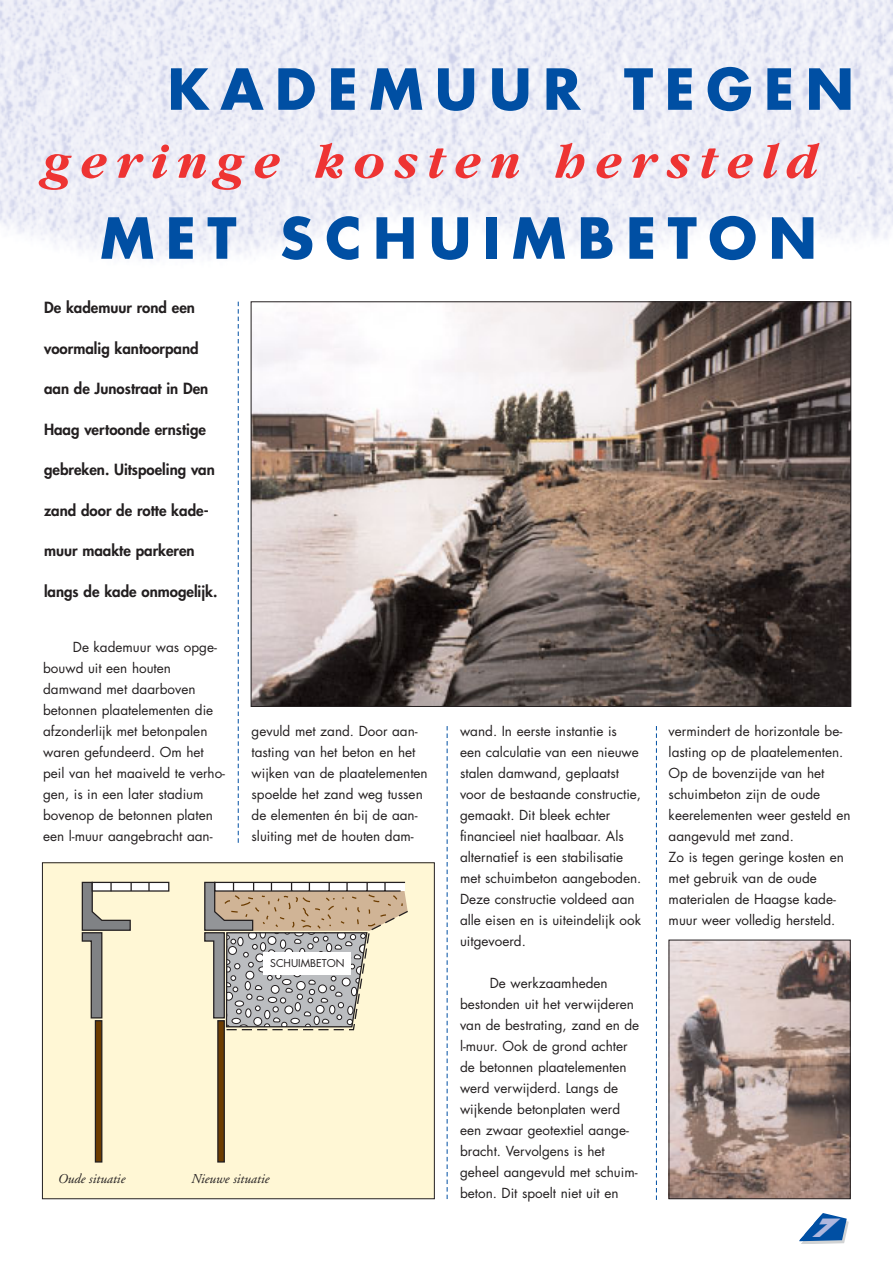
<style>
.page{position:relative;width:893px;height:1263px;background:#fff}
.page>*{position:absolute;margin:0;border:0;box-sizing:border-box;transform-origin:0 0}
.t1{font:700 55.05px "Futura";letter-spacing:.205em;color:#004fa3}
.t2{font:italic 700 51.75px "Garamond";letter-spacing:.17em;color:#ee3433}
.t3{font:italic 800 24.45px "Futura";color:#afb7dd}
.t4{font:800 15px "Futura";color:#231f20}
.t5{font:13.5px/21px "Futura";color:#231f20}
.t6{font:italic 13.5px "Adobe Garamond";color:#231f20}
.t7{font:10.5px "Futura";color:#231f20}
</style>
<div class="page">
<img style="left:0;top:0;width:892px;height:260px">
<svg style="left:656px;top:726px;width:1px;height:474px"></svg>
<svg style="left:447px;top:726px;width:1px;height:473px"></svg>
<svg style="left:238px;top:302px;width:1px;height:541px"></svg>
<svg style="left:799px;top:1213px;width:49px;height:31px"></svg>
<div style="left:42px;top:863px;width:392px;height:336px;background:#fff7d5"></div>
<div style="left:92px;top:882px;width:77px;height:10px;background:#fff;border:1px solid #231f20"></div>
<svg style="left:148px;top:882px;width:2px;height:9px"></svg>
<svg style="left:81px;top:881px;width:51px;height:138px"></svg>
<div style="left:95px;top:1020px;width:7px;height:143px;background:#6c3c00;border:1px solid #231f20"></div>
<div style="left:217px;top:1020px;width:8px;height:143px;background:#6c3c00;border:1px solid #231f20"></div>
<svg style="left:204px;top:881px;width:204px;height:150px"></svg>
<div style="left:42px;top:862px;width:392px;height:337px;border:1px solid #231f20"></div>
<img style="left:670px;top:942px;width:178px;height:255px">
<div style="left:668px;top:940px;width:182px;height:259px;border:1px solid #231f20"></div>
<img style="left:253px;top:303px;width:596px;height:402px">
<div style="left:264px;top:952px;width:87px;height:22px;background:#fff"></div>
<h1 class="t1" style="left:167px;top:64px;width:688px">KADEMUUR TEGEN</h1>
<h2 class="t2" style="left:46px;top:143px;width:776px">geringe kosten hersteld</h2>
<h1 class="t1" style="left:100px;top:213px;width:718px">MET SCHUIMBETON</h1>
<p class="t4" style="left:44px;top:301px;width:152px">De kademuur rond een</p>
<p class="t4" style="left:44px;top:341px;width:156px">voormalig kantoorpand</p>
<p class="t4" style="left:44px;top:382px;width:166px">aan de Junostraat in Den</p>
<p class="t4" style="left:44px;top:422px;width:163px">Haag vertoonde ernstige</p>
<p class="t4" style="left:44px;top:463px;width:172px">gebreken. Uitspoeling van</p>
<p class="t4" style="left:44px;top:503px;width:166px">zand door de rotte kade-</p>
<p class="t4" style="left:44px;top:544px;width:152px">muur maakte parkeren</p>
<p class="t4" style="left:44px;top:584px;width:175px">langs de kade onmogelijk.</p>
<p class="t5" style="left:43px;top:638px;width:183px;text-indent:30px">De kademuur was opge&shy;bouwd uit een houten damwand met daarboven betonnen plaatelementen die afzonderlijk met betonpalen waren gefundeerd. Om het peil van het maaiveld te verho&shy;gen, is in een later stadium bovenop de betonnen platen een l-muur aangebracht aan-</p>
<p class="t5" style="left:251px;top:722px;width:178px">gevuld met zand. Door aan&shy;tasting van het beton en het wijken van de plaatelementen spoelde het zand weg tussen de elementen én bij de aan&shy;sluiting met de houten dam-</p>
<p class="t5" style="left:460px;top:722px;width:183px">wand. In eerste instantie is een calculatie van een nieuwe stalen damwand, geplaatst voor de bestaande constructie, gemaakt. Dit bleek echter financieel niet haalbaar. Als alternatief is een stabilisatie met schuimbeton aangeboden.<br>Deze constructie voldeed aan alle eisen en is uiteindelijk ook uitgevoerd.</p>
<p class="t5" style="left:460px;top:974px;width:181px;text-indent:30px">De werkzaamheden bestonden uit het verwijderen van de bestrating, zand en de l-muur. Ook de grond achter de betonnen plaatelementen werd verwijderd. Langs de wijkende betonplaten werd een zwaar geotextiel aange&shy;bracht. Vervolgens is het geheel aangevuld met schuim&shy;beton. Dit spoelt niet uit en</p>
<p class="t7" style="left:270px;top:959px;width:76px">SCHUIMBETON</p>
<p class="t6" style="left:57px;top:1174px;width:69px">Oude situatie</p>
<p class="t6" style="left:191px;top:1174px;width:79px">Nieuwe situatie</p>
<p class="t5" style="left:668px;top:722px;width:183px">vermindert de horizontale be&shy;lasting op de plaatelementen.<br>Op de bovenzijde van het schuimbeton zijn de oude keerelementen weer gesteld en aangevuld met zand.<br>Zo is tegen geringe kosten en met gebruik van de oude materialen de Haagse kade&shy;muur weer volledig hersteld.</p>
<h3 class="t3" style="left:810px;top:1217px;width:34px">7</h3>
</div>
